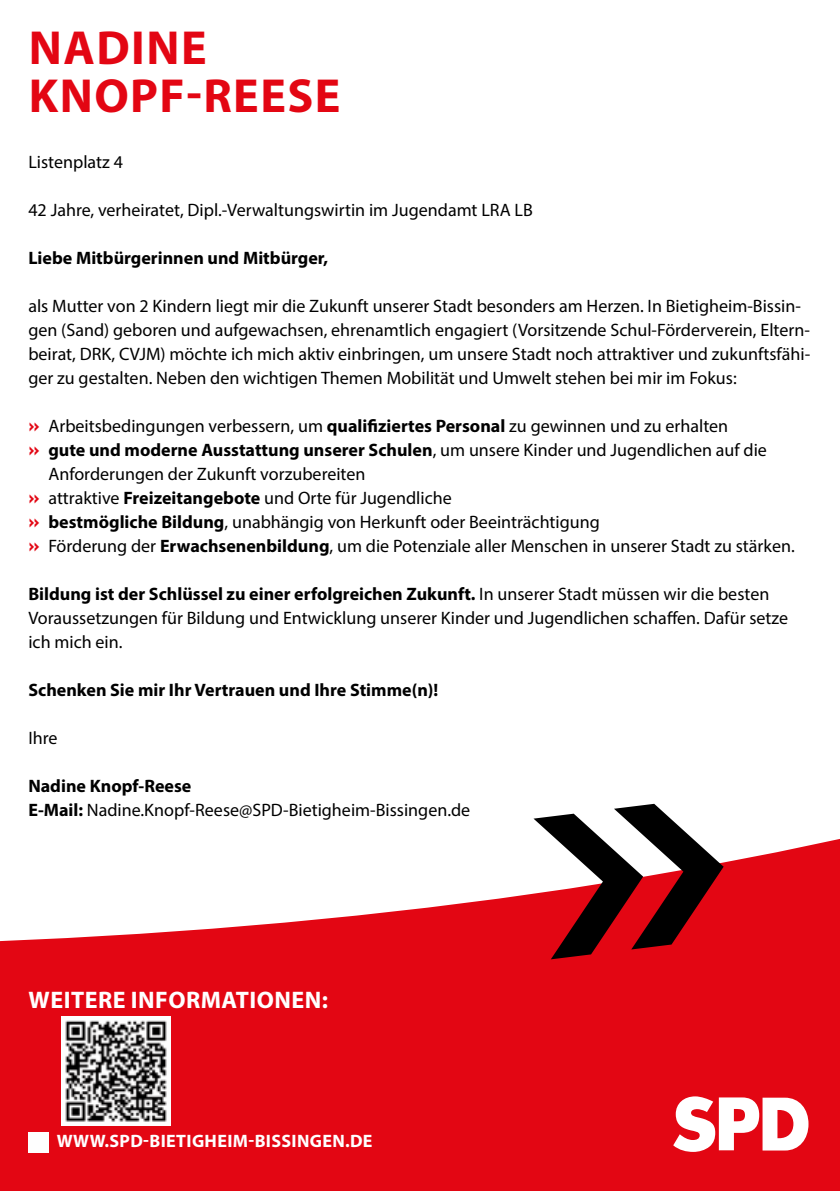
<style>
.page{position:relative;width:840px;height:1191px;background:#fff}
.page>*{position:absolute;margin:0;border:0;box-sizing:border-box;transform-origin:0 0}
.t1{font:700 48px/48px "Myriad Pro";letter-spacing:.03em;color:#e30613}
.t2{font:700 24px "Myriad Pro";letter-spacing:.02em;color:#fff}
.t3{font:18px/24px "Myriad Pro";color:#000}
.t4{font:700 18px "Myriad Pro";color:#000}
.t5{font:700 18px "Myriad Pro";letter-spacing:.02em;color:#fff}
.s1{font-family:"DIN Pro";font-weight:700;color:#e30613}
.s2{font-weight:700}
.s3{font-family:"DIN Pro";color:#e30613}
.s4{font-weight:400}
</style>
<div class="page">
<svg style="left:0;top:839px;width:839px;height:352px;fill:#e30613"></svg>
<svg style="left:672px;top:1096px;width:136px;height:55px"></svg>
<svg style="left:533px;top:804px;width:190px;height:155px"></svg>
<img style="left:28px;top:1132px;width:21px;height:20px">
<img style="left:61px;top:1016px;width:109px;height:109px">
<h1 class="t1" style="left:29px;top:23px;width:313px">NADINE<br>KNOPF-REESE</h1>
<p class="t3" style="left:28px;top:150px;width:96px">Listenplatz 4</p>
<p class="t3" style="left:28px;top:198px;width:505px">42 Jahre, verheiratet, Dipl.-Verwaltungswirtin im Jugendamt LRA LB</p>
<p class="t4" style="left:28px;top:246px;width:301px">Liebe Mitbürgerinnen und Mitbürger,</p>
<p class="t3" style="left:28px;top:294px;width:783px">als Mutter von 2 Kindern liegt mir die Zukunft unserer Stadt besonders am Herzen. In Bietigheim-Bissin&shy;gen (Sand) geboren und aufgewachsen, ehrenamtlich engagiert (Vorsitzende Schul-Förderverein, Eltern&shy;beirat, DRK, CVJM) möchte ich mich aktiv einbringen, um unsere Stadt noch attraktiver und zukunftsfähi&shy;ger zu gestalten. Neben den wichtigen Themen Mobilität und Umwelt stehen bei mir im Fokus:</p>
<p class="t3" style="left:28px;top:414px;width:701px"><span class="s1">»</span> Arbeitsbedingungen verbessern, um <span class="s2">qualifiziertes Personal</span> zu gewinnen und zu erhalten</p>
<p class="t4" style="left:28px;top:438px;width:739px"><span class="s3">»</span> gute und moderne Ausstattung unserer Schulen<span class="s4">, um unsere Kinder und Jugendlichen auf die</span></p>
<p class="t3" style="left:48px;top:462px;width:318px">Anforderungen der Zukunft vorzubereiten</p>
<p class="t3" style="left:28px;top:486px;width:424px"><span class="s1">»</span> attraktive <span class="s2">Freizeitangebote</span> und Orte für Jugendliche</p>
<p class="t3" style="left:28px;top:510px;width:572px"><span class="s1">»</span> <span class="s2">bestmögliche Bildung</span>, unabhängig von Herkunft oder Beeinträchtigung</p>
<p class="t3" style="left:28px;top:534px;width:767px"><span class="s1">»</span> Förderung der <span class="s2">Erwachsenenbildung</span>, um die Potenziale aller Menschen in unserer Stadt zu stärken.</p>
<p class="t3" style="left:28px;top:582px;width:760px"><span class="s2">Bildung ist der Schlüssel zu einer erfolgreichen Zukunft.</span> In unserer Stadt müssen wir die besten<br>Voraussetzungen für Bildung und Entwicklung unserer Kinder und Jugendlichen schaffen. Dafür setze ich mich ein.</p>
<p class="t4" style="left:28px;top:678px;width:411px">Schenken Sie mir Ihr Vertrauen und Ihre Stimme(n)!</p>
<p class="t3" style="left:28px;top:726px;width:31px">Ihre</p>
<p class="t3" style="left:28px;top:774px;width:443px"><span class="s2">Nadine Knopf-Reese<br>E-Mail:</span> Nadine.Knopf-Reese@SPD-Bietigheim-Bissingen.de</p>
<h2 class="t2" style="left:29px;top:984px;width:301px">WEITERE INFORMATIONEN:</h2>
<p class="t5" style="left:57px;top:1129px;width:317px">WWW.SPD-BIETIGHEIM-BISSINGEN.DE</p>
</div>
